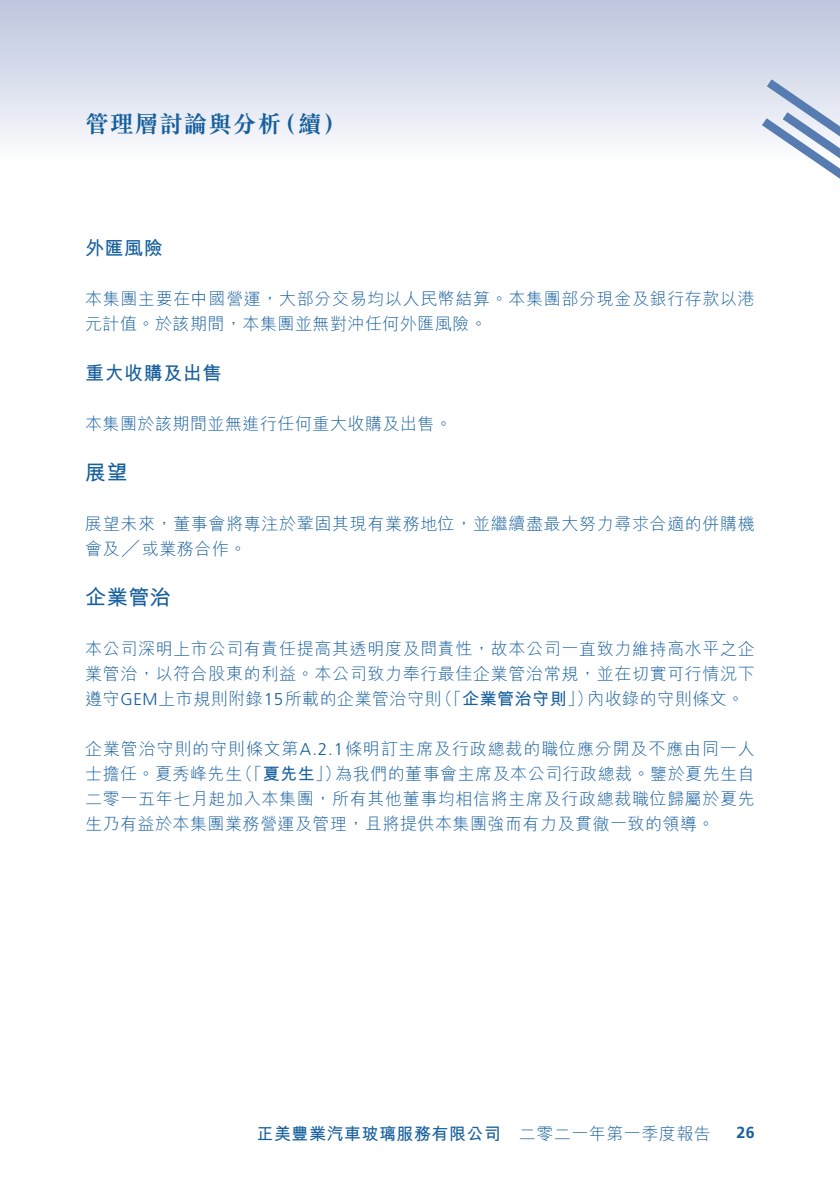
<style>
.page{position:relative;width:840px;height:1191px;background:#fff}
.page>*{position:absolute;margin:0;border:0;box-sizing:border-box;transform-origin:0 0}
.t1{font:700 24px "M Sung HK";letter-spacing:.025em;color:#175f9d}
.t2{font:700 21px "M Hei HK";letter-spacing:.03em;color:#175f9d}
.t3{font:700 19px "M Hei HK";letter-spacing:.03em;color:#175f9d}
.t4{font:300 17px/25px "M Hei HK";letter-spacing:.035em;color:#175f9d}
.t5{font:700 17px "M Hei HK";letter-spacing:.03em;color:#175f9d}
.t6{font:700 16px "Frutiger LT Std";color:#175f9d}
.s1{font-weight:300}
.s2{font-family:"Frutiger LT Std"}
.s3{font-weight:700}
</style>
<div class="page">
<div style="left:0;top:0;width:839px;height:170px;background:linear-gradient(to bottom,#bbc5de,#fff)"></div>
<svg style="left:761px;top:79px;width:78px;height:99px"></svg>
<h1 class="t1" style="left:85px;top:108px;width:198px">管理層討論與分析</h1>
<h1 class="t1" style="left:273px;top:108px;width:75px">（續(</h1>
<p class="t3" style="left:85px;top:234px;width:79px">外匯風險</p>
<p class="t4" style="left:85px;top:286px;width:671px">本集團主要在中國營運，大部分交易均以人民幣結算。本集團部分現金及銀行存款以港元計值。於該期間，本集團並無對沖任何外匯風險。</p>
<p class="t3" style="left:85px;top:359px;width:138px">重大收購及出售</p>
<p class="t4" style="left:85px;top:411px;width:368px">本集團於該期間並無進行任何重大收購及出售。</p>
<p class="t2" style="left:85px;top:457px;width:44px">展望</p>
<p class="t4" style="left:85px;top:511px;width:671px">展望未來，董事會將專注於鞏固其現有業務地位，並繼續盡最大努力尋求合適的併購機會及╱或業務合作。</p>
<p class="t2" style="left:85px;top:582px;width:87px">企業管治</p>
<p class="t4" style="left:85px;top:636px;width:671px">本公司深明上市公司有責任提高其透明度及問責性，故本公司一直致力維持高水平之企</p>
<p class="t4" style="left:85px;top:661px;width:671px">業管治，以符合股東的利益。本公司致力奉行最佳企業管治常規，並在切實可行情況下</p>
<p class="t4" style="left:587px;top:686px;width:158px">內收錄的守則條文。</p>
<p class="t5" style="left:435px;top:686px;width:159px"><span class="s1">（「</span>企業管治守則<span class="s1">」）</span></p>
<p class="t4" style="left:85px;top:686px;width:358px">遵守<span class="s2">GEM</span>上市規則附錄<span class="s2">15</span>所載的企業管治守則</p>
<p class="t4" style="left:85px;top:736px;width:670px;text-align:right">企業管治守則的守則條文第<span class="s2">A.2.1</span>條明訂主席及行政總裁的職位應分開及不應由同一人為我們的董事會主席及本公司行政總裁。鑒於夏先生自</p>
<p class="t4" style="left:85px;top:761px;width:671px">士擔任。夏秀峰先生<br>二零一五年七月起加入本集團，所有其他董事均相信將主席及行政總裁職位歸屬於夏先生乃有益於本集團業務營運及管理，且將提供本集團強而有力及貫徹一致的領導。</p>
<p class="t4" style="left:236px;top:761px;width:106px">（「<span class="s3">夏先生</span>」）</p>
<p class="t5" style="left:256px;top:1121px;width:455px">正美豐業汽車玻璃服務有限公司<span class="s1">　二零二一年第一季度報告</span></p>
<p class="t6" style="left:736px;top:1123px;width:20px">26</p>
</div>
